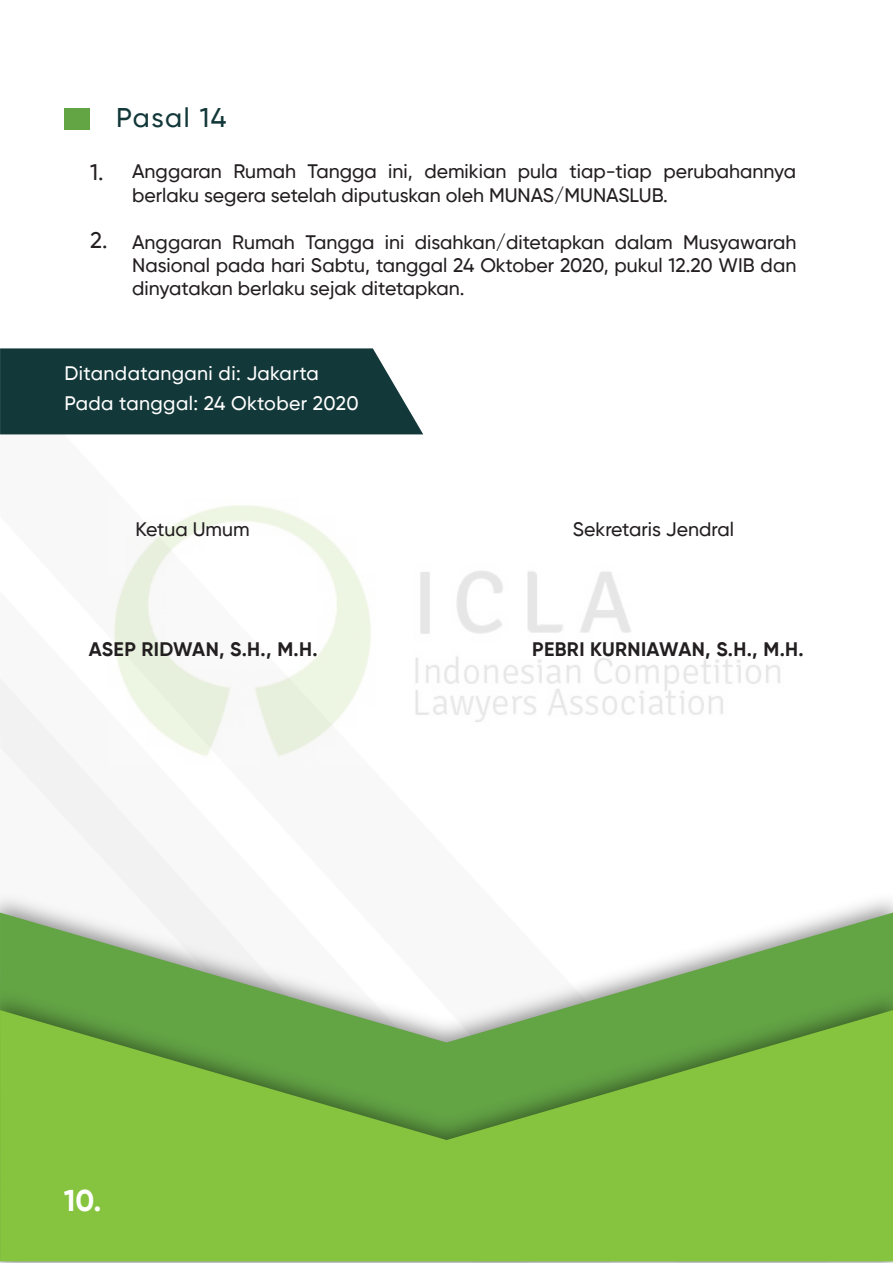
<style>
.page{position:relative;width:893px;height:1263px;background:#fff}
.page>*{position:absolute;margin:0;border:0;box-sizing:border-box;transform-origin:0 0}
.t1{font:700 30px "Gilroy";color:#fff}
.t2{font:500 27px "Gilroy";letter-spacing:.06em;color:#133839}
.t3{font:500 22.5px "Gilroy";color:#231f20}
.t4{font:500 19.5px/23.4px "Gilroy";color:#231f20}
.t5{font:500 19.5px/29.4px "Gilroy";letter-spacing:.02em;color:#fff}
.t6{font:700 19.5px "Gilroy";letter-spacing:.02em;color:#231f20}
</style>
<div class="page">
<svg style="left:0;top:679px;width:185px;height:204px"></svg>
<img style="left:109px;top:505px;width:671px;height:260px">
<svg style="left:0;top:912px;width:893px;height:68px"></svg>
<img style="left:0;top:980px;width:893px;height:283px">
<svg style="left:0;top:1010px;width:893px;height:251px;background:#7dba41"></svg>
<div style="left:65px;top:109px;width:25px;height:21px;background:#63a445"></div>
<svg style="left:0;top:348px;width:423px;height:86px;background:#204344"></svg>
<h2 class="t2" style="left:116px;top:101px;width:112px">Pasal 14</h2>
<p class="t3" style="left:90px;top:158px;width:15px">1.</p>
<p class="t3" style="left:90px;top:227px;width:19px">2.</p>
<p class="t4" style="left:132px;top:160px;width:666px">Anggaran Rumah Tangga ini, demikian pula tiap-tiap perubahannya berlaku segera setelah diputuskan oleh MUNAS/MUNASLUB.</p>
<p class="t4" style="left:132px;top:230px;width:666px;text-align:justify">Anggaran Rumah Tangga ini disahkan/ditetapkan dalam Musyawarah Nasional pada hari Sabtu, tanggal 24 Oktober 2020, pukul 12.20 WIB dan dinyatakan berlaku sejak ditetapkan.</p>
<p class="t5" style="left:65px;top:359px;width:296px">Ditandatangani di: Jakarta<br>Pada tanggal: 24 Oktober 2020</p>
<p class="t4" style="left:135px;top:517px;width:116px">Ketua Umum</p>
<p class="t4" style="left:573px;top:517px;width:163px">Sekretaris Jendral</p>
<p class="t6" style="left:89px;top:636px;width:230px">ASEP RIDWAN, S.H., M.H.</p>
<p class="t6" style="left:532px;top:636px;width:273px">PEBRI KURNIAWAN, S.H., M.H.</p>
<h1 class="t1" style="left:64px;top:1181px;width:39px">10.</h1>
</div>
